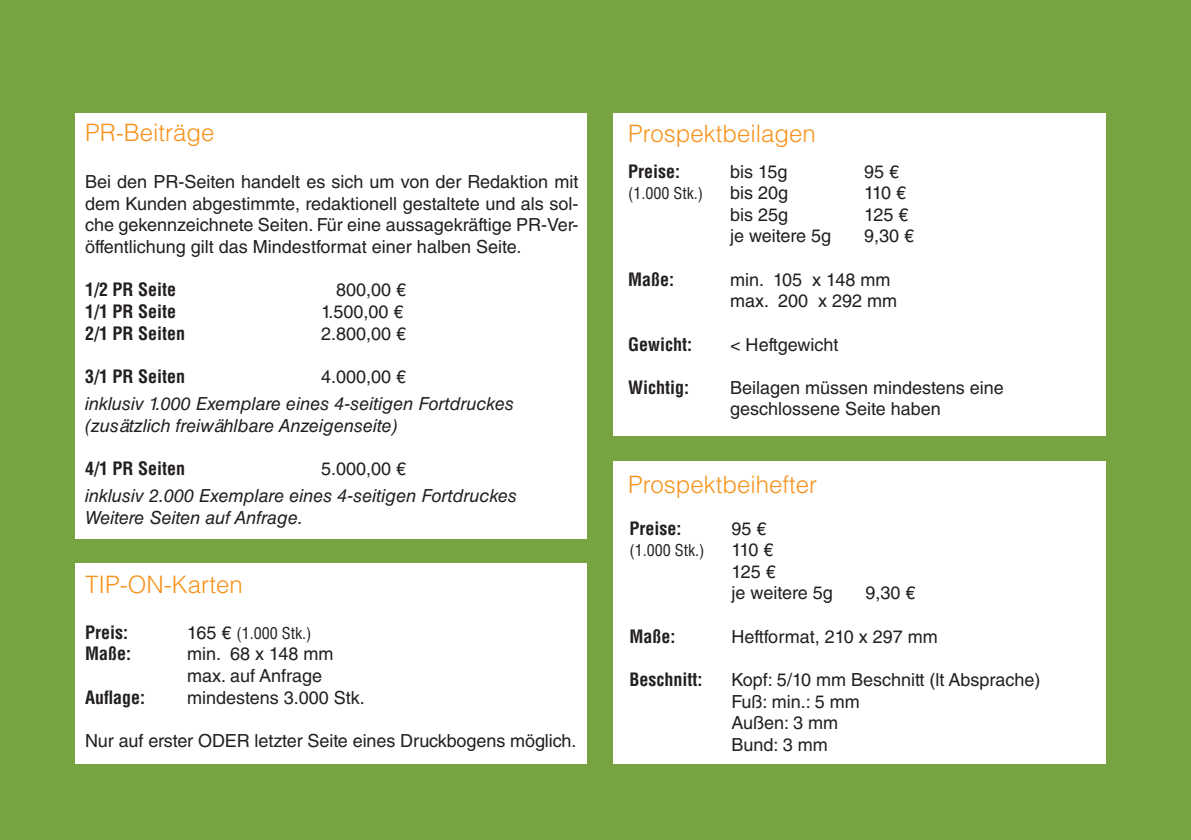
<style>
.page{position:relative;width:1191px;height:840px;background:#fff}
.page>*{position:absolute;margin:0;border:0;box-sizing:border-box;transform-origin:0 0}
.t1{font:300 24px "Helvetica LT Std";color:#f7931d}
.t2{font:18px/21.6px "Helvetica LT Std";color:#231f20}
.t3{font:italic 18px/21.6px "Helvetica LT Std";color:#231f20}
.t4{font:700 condensed 18px "Helvetica LT Std";color:#231f20}
.t5{font:condensed 16px "Helvetica LT Std";color:#231f20}
.s1{font-stretch:normal;font-size:18px}
</style>
<div class="page">
<div style="left:0;top:0;width:1191px;height:839px;background:#78a341"></div>
<div style="left:75px;top:563px;width:512px;height:200px;background:#fff"></div>
<div style="left:75px;top:113px;width:512px;height:425px;background:#fff"></div>
<div style="left:613px;top:113px;width:492px;height:322px;background:#fff"></div>
<div style="left:613px;top:461px;width:492px;height:302px;background:#fff"></div>
<h1 class="t1" style="left:85px;top:118px;width:131px">PR-Beiträge</h1>
<p class="t2" style="left:85px;top:171px;width:495px;text-align:justify">Bei den PR-Seiten handelt es sich um von der Redaktion mit dem Kunden abgestimmte, redaktionell gestaltete und als sol&shy;che gekennzeichnete Seiten. Für eine aussagekräftige PR-Ver&shy;öffentlichung gilt das Mindestformat einer halben Seite.</p>
<p class="t4" style="left:85px;top:278px;width:93px">1/2 PR Seite</p>
<p class="t2" style="left:336px;top:279px;width:72px">800,00 €</p>
<p class="t4" style="left:85px;top:300px;width:93px">1/1 PR Seite</p>
<p class="t2" style="left:321px;top:300px;width:84px">1.500,00 €</p>
<p class="t4" style="left:85px;top:321px;width:102px">2/1 PR Seiten</p>
<p class="t2" style="left:321px;top:322px;width:87px">2.800,00 €</p>
<p class="t4" style="left:85px;top:364px;width:102px">3/1 PR Seiten</p>
<p class="t2" style="left:321px;top:365px;width:87px">4.000,00 €</p>
<p class="t3" style="left:85px;top:392px;width:430px">inklusiv 1.000 Exemplare eines 4-seitigen Fortdruckes (zusätzlich freiwählbare Anzeigenseite)</p>
<p class="t4" style="left:85px;top:457px;width:102px">4/1 PR Seiten</p>
<p class="t2" style="left:321px;top:457px;width:87px">5.000,00 €</p>
<p class="t3" style="left:85px;top:485px;width:434px">inklusiv 2.000 Exemplare eines 4-seitigen Fortdruckes<br>Weitere Seiten auf Anfrage.</p>
<h1 class="t1" style="left:85px;top:569px;width:159px">TIP-ON-Karten</h1>
<p class="t4" style="left:85px;top:620px;width:45px">Preis:</p>
<p class="t5" style="left:187px;top:622px;width:126px"><span class="s1">165 €</span> (1.000 Stk.)</p>
<p class="t4" style="left:85px;top:642px;width:48px">Maße:</p>
<p class="t2" style="left:187px;top:642px;width:148px">min. 68 x 148 mm max. auf Anfrage</p>
<p class="t4" style="left:85px;top:685px;width:62px">Auflage:</p>
<p class="t2" style="left:187px;top:686px;width:179px">mindestens 3.000 Stk.</p>
<p class="t2" style="left:85px;top:729px;width:493px">Nur auf erster ODER letzter Seite eines Druckbogens möglich.</p>
<h1 class="t1" style="left:628px;top:119px;width:189px">Prospektbeilagen</h1>
<p class="t4" style="left:628px;top:160px;width:54px">Preise:</p>
<p class="t2" style="left:730px;top:160px;width:59px">bis 15g</p>
<p class="t2" style="left:864px;top:160px;width:37px">95 €</p>
<p class="t5" style="left:628px;top:183px;width:77px">(1.000 Stk.)</p>
<p class="t2" style="left:730px;top:182px;width:60px">bis 20g</p>
<p class="t2" style="left:864px;top:182px;width:43px">110 €</p>
<p class="t2" style="left:730px;top:203px;width:60px">bis 25g</p>
<p class="t2" style="left:864px;top:203px;width:46px">125 €</p>
<p class="t2" style="left:730px;top:225px;width:103px">je weitere 5g</p>
<p class="t2" style="left:864px;top:225px;width:52px">9,30 €</p>
<p class="t4" style="left:628px;top:267px;width:48px">Maße:</p>
<p class="t2" style="left:730px;top:268px;width:168px">min. 105 x 148 mm max. 200 x 292 mm</p>
<p class="t4" style="left:628px;top:332px;width:66px">Gewicht:</p>
<p class="t2" style="left:730px;top:333px;width:110px">&lt; Heftgewicht</p>
<p class="t4" style="left:628px;top:375px;width:63px">Wichtig:</p>
<p class="t2" style="left:730px;top:376px;width:275px">Beilagen müssen mindestens eine geschlossene Seite haben</p>
<h1 class="t1" style="left:628px;top:469px;width:190px">Prospektbeihefter</h1>
<p class="t4" style="left:629px;top:516px;width:54px">Preise:</p>
<p class="t2" style="left:731px;top:517px;width:37px">95 €</p>
<p class="t5" style="left:629px;top:540px;width:77px">(1.000 Stk.)</p>
<p class="t2" style="left:731px;top:538px;width:103px">110 €<br>125 €<br>je weitere 5g</p>
<p class="t2" style="left:865px;top:582px;width:52px">9,30 €</p>
<p class="t4" style="left:629px;top:624px;width:48px">Maße:</p>
<p class="t2" style="left:731px;top:625px;width:208px">Heftformat, 210 x 297 mm</p>
<p class="t4" style="left:629px;top:667px;width:75px">Beschnitt:</p>
<p class="t2" style="left:731px;top:668px;width:310px">Kopf: 5/10 mm Beschnitt (lt Absprache)<br>Fuß: min.: 5 mm<br>Außen: 3 mm<br>Bund: 3 mm</p>
</div>
